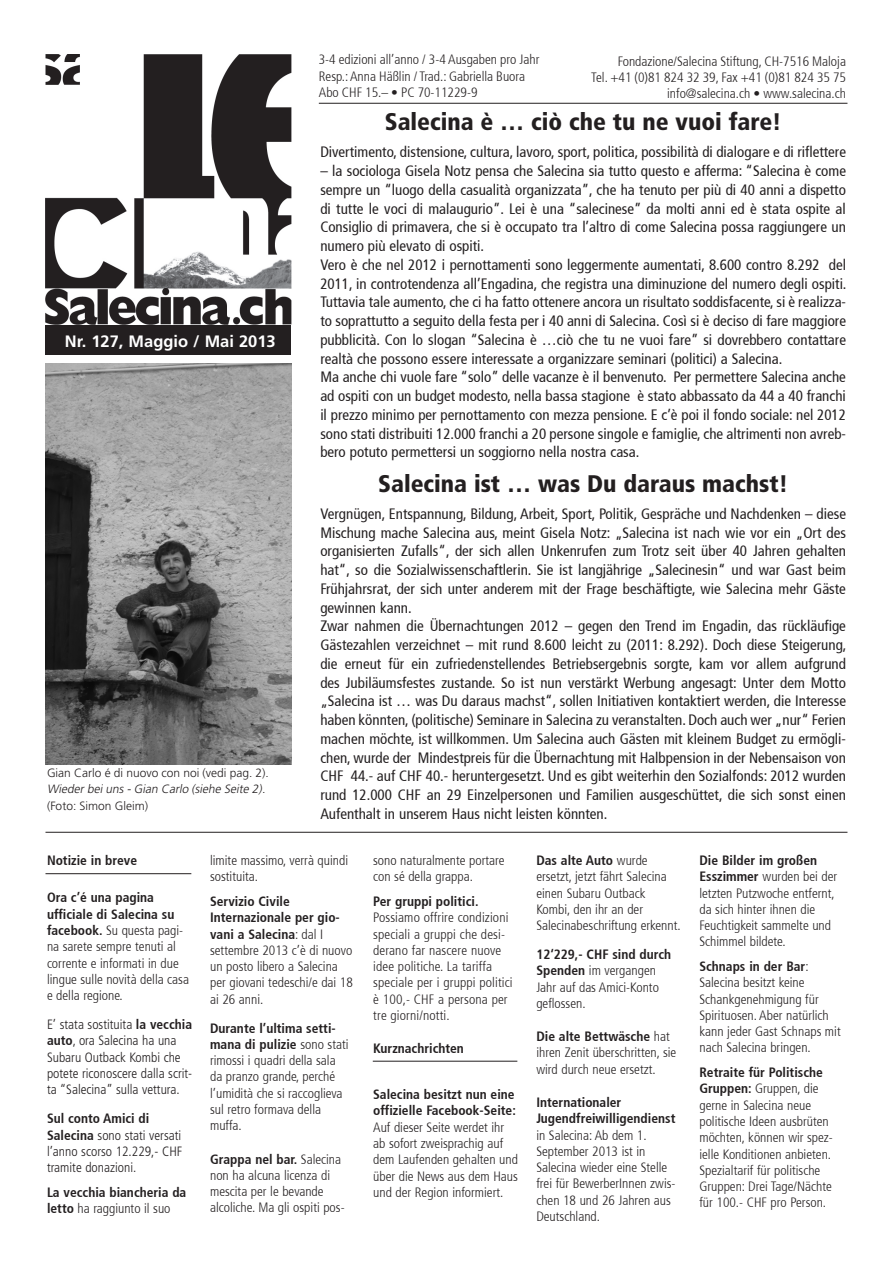
<style>
.page{position:relative;width:893px;height:1263px;background:#fff}
.page>*{position:absolute;margin:0;border:0;box-sizing:border-box;transform-origin:0 0}
.edito_titel{font:900 condensed 24px "Frutiger";color:#231f20}
.spalte_balken{font:700 16.5px "Frutiger";color:#fff}
.edito_txt{font:condensed 15px/18.8px "Frutiger 57";color:#231f20;text-align:justify}
.news_txt{font:300 condensed 13.5px/16.2px "Frutiger 47";color:#231f20}
.news_titel{font:300 condensed 13.5px/16.2px "Frutiger 47";color:#231f20}
._10_titel_light{font:300 condensed 13.5px "Frutiger 47";color:#231f20}
.news_txt-2{font:300 condensed 13.5px/16.2px "Frutiger";color:#231f20}
.news_titel-2{font:700 condensed 13.5px/16.2px "Frutiger 67";color:#231f20}
.bildlegende{font:300 12px "Frutiger";color:#231f20}
.bildlegende-2{font:italic 300 12px "Frutiger";color:#231f20}
.s1{font-family:"Frutiger 67";font-weight:700}
.s2{font-family:"Frutiger 47"}
.s3{font-family:"Frutiger 47";font-weight:300}
</style>
<div class="page">
<img style="left:45px;top:54px;width:246px;height:270px">
<hr style="left:45px;top:832px;width:802px;height:1px;background:#231f20">
<hr style="left:319px;top:103px;width:528px;height:1px;background:#231f20">
<div style="left:45px;top:325px;width:246px;height:30px;background:#231f20"></div>
<hr style="left:45px;top:873px;width:146px;height:1px;background:#231f20">
<hr style="left:373px;top:1061px;width:144px;height:1px;background:#231f20">
<img style="left:46px;top:363px;width:245px;height:401px">
<p class="spalte_balken" style="left:65px;top:331px;width:212px">Nr. 127, Maggio / Mai 2013</p>
<p class="bildlegende" style="left:47px;top:766px;width:223px">Gian Carlo é di nuovo con noi (vedi pag. 2).</p>
<p class="bildlegende-2" style="left:47px;top:782px;width:222px">Wieder bei uns - Gian Carlo (siehe Seite 2).</p>
<p class="bildlegende" style="left:47px;top:799px;width:103px">(Foto: Simon Gleim)</p>
<p class="_10_titel_light" style="left:319px;top:52px;width:222px">3-4 edizioni all’anno / 3-4 Ausgaben pro Jahr</p>
<p class="_10_titel_light" style="left:319px;top:68px;width:208px">Resp.: Anna Häßlin / Trad.: Gabriella Buora</p>
<p class="_10_titel_light" style="left:319px;top:85px;width:160px">Abo CHF 15.– • PC 70-11229-9</p>
<p class="_10_titel_light" style="left:618px;top:53px;width:230px">Fondazione/Salecina Stiftung, CH-7516 Maloja</p>
<p class="_10_titel_light" style="left:591px;top:70px;width:256px">Tel. +41 (0)81 824 32 39, Fax +41 (0)81 824 35 75</p>
<p class="_10_titel_light" style="left:667px;top:86px;width:180px">info@salecina.ch • www.salecina.ch</p>
<p class="edito_titel" style="left:385px;top:107px;width:398px">Salecina è … ciò che tu ne vuoi fare!</p>
<p class="edito_txt" style="left:320px;top:143px;width:527px">Divertimento, distensione, cultura, lavoro, sport, politica, possibilità di dialogare e di riflettere</p>
<p class="edito_txt" style="left:320px;top:162px;width:527px">– la sociologa Gisela Notz pensa che Salecina sia tutto questo e afferma: “Salecina è come sempre un “luogo della casualità organizzata”, che ha tenuto per più di 40 anni a dispetto di tutte le voci di malaugurio”. Lei è una “salecinese” da molti anni ed è stata ospite al Consiglio di primavera, che si è occupato tra l’altro di come Salecina possa raggiungere un numero più elevato di ospiti.</p>
<p class="edito_txt" style="left:320px;top:255px;width:528px">Vero è che nel 2012 i pernottamenti sono leggermente aumentati, 8.600 contro 8.292 del 2011, in controtendenza all’Engadina, che registra una diminuzione del numero degli ospiti.<br>Tuttavia tale aumento, che ci ha fatto ottenere ancora un risultato soddisfacente, si è realizza&shy;to soprattutto a seguito della festa per i 40 anni di Salecina. Così si è deciso di fare maggiore pubblicità. Con lo slogan “Salecina è …ciò che tu ne vuoi fare” si dovrebbero contattare realtà che possono essere interessate a organizzare seminari (politici) a Salecina.</p>
<p class="edito_txt" style="left:320px;top:368px;width:527px">Ma anche chi vuole fare “solo” delle vacanze è il benvenuto. Per permettere Salecina anche ad ospiti con un budget modesto, nella bassa stagione è stato abbassato da 44 a 40 franchi il prezzo minimo per pernottamento con mezza pensione. E c’è poi il fondo sociale: nel 2012 sono stati distribuiti 12.000 franchi a 20 persone singole e famiglie, che altrimenti non avreb&shy;bero potuto permettersi un soggiorno nella nostra casa.</p>
<p class="edito_titel" style="left:378px;top:469px;width:411px">Salecina ist … was Du daraus machst!</p>
<p class="edito_txt" style="left:320px;top:504px;width:527px">Vergnügen, Entspannung, Bildung, Arbeit, Sport, Politik, Gespräche und Nachdenken – diese Mischung mache Salecina aus, meint Gisela Notz: „Salecina ist nach wie vor ein „Ort des organisierten Zufalls“, der sich allen Unkenrufen zum Trotz seit über 40 Jahren gehalten hat“, so die Sozialwissenschaftlerin. Sie ist langjährige „Salecinesin“ und war Gast beim Frühjahrsrat, der sich unter anderem mit der Frage beschäftigte, wie Salecina mehr Gäste gewinnen kann.</p>
<p class="edito_txt" style="left:320px;top:617px;width:528px">Zwar nahmen die Übernachtungen 2012 – gegen den Trend im Engadin, das rückläufige Gästezahlen verzeichnet – mit rund 8.600 leicht zu (2011: 8.292). Doch diese Steigerung, die erneut für ein zufriedenstellendes Betriebsergebnis sorgte, kam vor allem aufgrund des Jubiläumsfestes zustande. So ist nun verstärkt Werbung angesagt: Unter dem Motto „Salecina ist … was Du daraus machst“, sollen Initiativen kontaktiert werden, die Interesse haben könnten, (politische) Seminare in Salecina zu veranstalten. Doch auch wer „nur“ Ferien machen möchte, ist willkommen. Um Salecina auch Gästen mit kleinem Budget zu ermögli&shy;chen, wurde der Mindestpreis für die Übernachtung mit Halbpension in der Nebensaison von CHF 44.- auf CHF 40.- heruntergesetzt. Und es gibt weiterhin den Sozialfonds: 2012 wurden rund 12.000 CHF an 29 Einzelpersonen und Familien ausgeschüttet, die sich sonst einen Aufenthalt in unserem Haus nicht leisten könnten.</p>
<p class="news_titel-2" style="left:47px;top:852px;width:92px">Notizie in breve</p>
<p class="news_txt" style="left:47px;top:890px;width:144px"><span class="s1">Ora c’é una pagina ufficiale di Salecina su facebook.</span> Su questa pagi&shy;na sarete sempre tenuti al corrente e informati in due lingue sulle novità della casa e della regione.</p>
<p class="news_txt-2" style="left:47px;top:1016px;width:147px">E’ stata sostituita <span class="s1">la vecchia auto</span>, ora Salecina ha una<br>Subaru Outback Kombi che potete riconoscere dalla scrit&shy;ta “Salecina” sulla vettura.</p>
<p class="news_txt-2" style="left:47px;top:1111px;width:137px"><span class="s1">Sul conto Amici di<br>Salecina</span> sono stati versati l’anno scorso 12.229,- CHF tramite donazioni<span class="s2">.</span></p>
<p class="news_titel-2" style="left:47px;top:1184px;width:141px">La vecchia biancheria da letto <span class="s3">ha raggiunto il suo</span></p>
<p class="news_titel" style="left:210px;top:852px;width:140px">limite massimo, verrà quindi sostituita.</p>
<p class="news_titel" style="left:210px;top:893px;width:144px"><span class="s1">Servizio Civile<br>Internazionale per gio&shy;vani a Salecina</span>: dal I settembre 2013 c’è di nuovo un posto libero a Salecina per giovani tedeschi/e dai 18 ai 26 anni.</p>
<p class="news_txt" style="left:210px;top:1020px;width:140px"><span class="s1">Durante l’ultima setti&shy;mana di pulizie</span> sono stati rimossi i quadri della sala da pranzo grande, perché l’umidità che si raccoglieva sul retro formava della muffa.</p>
<p class="news_txt" style="left:210px;top:1151px;width:136px"><span class="s1">Grappa nel bar.</span> Salecina non ha alcuna licenza di mescita per le bevande alcoliche. Ma gli ospiti pos-</p>
<p class="news_txt" style="left:373px;top:852px;width:133px">sono naturalmente portare con sé della grappa.</p>
<p class="news_txt" style="left:373px;top:893px;width:141px"><span class="s1">Per gruppi politici.<br></span>Possiamo offrire condizioni speciali a gruppi che desi&shy;derano far nascere nuove idee politiche. La tariffa speciale per i gruppi politici è 100,- CHF a persona per tre giorni/notti.</p>
<p class="news_titel-2" style="left:373px;top:1040px;width:92px">Kurznachrichten</p>
<p class="news_titel" style="left:373px;top:1086px;width:146px"><span class="s1">Salecina besitzt nun eine offizielle Facebook-Seite:<br></span>Auf dieser Seite werdet ihr ab sofort zweisprachig auf dem Laufenden gehalten und über die News aus dem Haus und der Region informiert.</p>
<p class="news_txt" style="left:536px;top:852px;width:146px"><span class="s1">Das alte Auto</span> wurde ersetzt, jetzt fährt Salecina einen Subaru Outback<br>Kombi, den ihr an der<br>Salecinabeschriftung erkennt.</p>
<p class="news_txt" style="left:536px;top:946px;width:136px"><span class="s1">12‘229,- CHF sind durch<br>Spenden</span> im vergangen<br>Jahr auf das Amici-Konto geflossen.</p>
<p class="news_txt" style="left:536px;top:1028px;width:141px"><span class="s1">Die alte Bettwäsche</span> hat ihren Zenit überschritten, sie wird durch neue ersetzt.</p>
<p class="news_txt" style="left:536px;top:1094px;width:141px"><span class="s1">Internationaler<br>Jugendfreiwilligendienst </span>in Salecina: Ab dem 1.<br>September 2013 ist in<br>Salecina wieder eine Stelle frei für BewerberInnen zwis&shy;chen 18 und 26 Jahren aus<br>Deutschland.</p>
<p class="news_txt" style="left:699px;top:852px;width:139px"><span class="s1">Die Bilder im großen<br>Esszimmer</span> wurden bei der letzten Putzwoche entfernt, da sich hinter ihnen die<br>Feuchtigkeit sammelte und<br>Schimmel bildete.</p>
<p class="news_txt" style="left:699px;top:958px;width:143px"><span class="s1">Schnaps in der Bar</span>:<br>Salecina besitzt keine<br>Schankgenehmigung für<br>Spirituosen. Aber natürlich kann jeder Gast Schnaps mit nach Salecina bringen.</p>
<p class="news_txt" style="left:699px;top:1064px;width:135px"><span class="s1">Retraite für Politische<br>Gruppen:</span> Gruppen, die gerne in Salecina neue politische Ideen ausbrüten möchten, können wir spez&shy;ielle Konditionen anbieten.<br>Spezialtarif für politische<br>Gruppen: Drei Tage/Nächte für 100.- CHF pro Person.</p>
</div>
